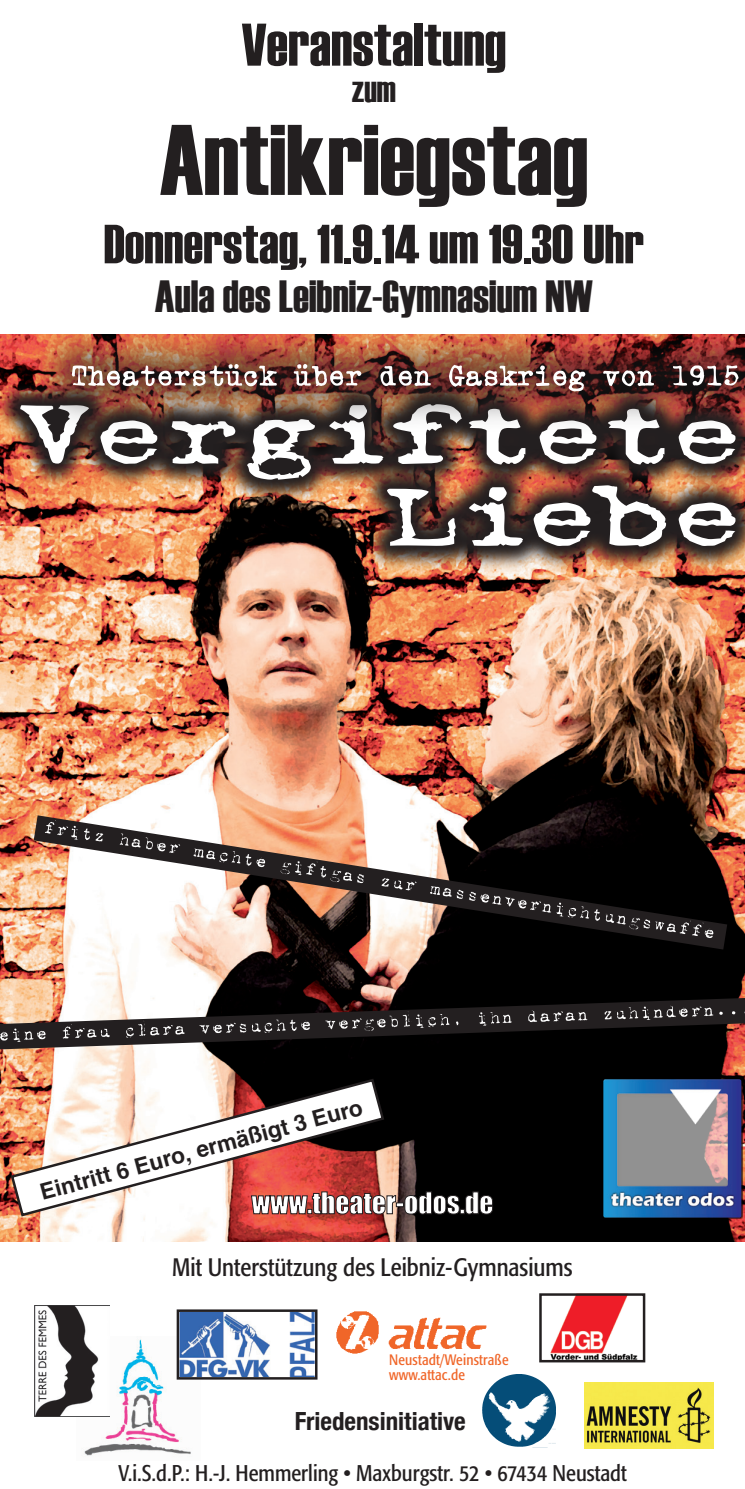
<style>
.page{position:relative;width:745px;height:1489px;background:#fff}
.page>*{position:absolute;margin:0;border:0;box-sizing:border-box;transform-origin:0 0}
.t1{font:100px "Haettenschweiler";color:#231f20}
.t2{font:60px "Haettenschweiler";color:#231f20}
.t3{font:55px "Haettenschweiler";color:#231f20}
.t4{font:45px "Haettenschweiler";color:#231f20}
.t5{font:35px "Haettenschweiler";color:#231f20}
.t6{font:25px "Formata Condensed";color:#231f20}
.t7{font:700 condensed 25px "Helvetica Neue";color:#231f20}
.t8{font:22.5px "Formata Condensed";color:#231f20}
.t9{font:700 22.5px "Helvetica";color:#231f20}
.t10{font:15px/15px "Formata Condensed";letter-spacing:.01em;color:#f06629}
</style>
<div class="page">
<img style="left:0;top:334px;width:744px;height:908px">
<img style="left:0;top:380px;width:744px;height:124px">
<img style="left:20px;top:404px;width:715px;height:75px">
<img style="left:362px;top:461px;width:382px;height:110px">
<svg style="left:387px;top:485px;width:348px;height:61px"></svg>
<div style="left:29px;top:334px;width:715px;height:100px;background:#231f20;opacity:.61"></div>
<svg style="left:72px;top:364px;width:666px;height:27px"></svg>
<img style="left:602px;top:1078px;width:140px;height:140px">
<svg style="left:250px;top:1190px;width:243px;height:32px"></svg>
<svg style="left:34px;top:815px;width:692px;height:134px"></svg>
<svg style="left:45px;top:820px;width:667px;height:118px"></svg>
<svg style="left:0;top:997px;width:744px;height:53px;background:#423b39"></svg>
<img style="left:584px;top:1382px;width:128px;height:65px">
<div style="left:479px;top:1371px;width:78px;height:78px;border:1px solid #fff;border-radius:50%"></div>
<img style="left:482px;top:1374px;width:72px;height:73px">
<img style="left:336px;top:1311px;width:150px;height:43px">
<img style="left:76px;top:1339px;width:124px;height:117px">
<img style="left:542px;top:1293px;width:104px;height:70px">
<div style="left:539px;top:1293px;width:106px;height:69px;border:2px solid #231f20"></div>
<img style="left:180px;top:1312px;width:134px;height:64px">
<div style="left:176px;top:1309px;width:141px;height:70px;border:2px solid #231f20"></div>
<svg style="left:9px;top:1077px;width:376px;height:140px"></svg>
<img style="left:35px;top:1305px;width:75px;height:110px">
<h2 class="t2" style="left:241px;top:10px;width:266px">Veranstaltung</h2>
<h3 class="t5" style="left:351px;top:69px;width:46px">zum</h3>
<h1 class="t1" style="left:159px;top:103px;width:430px">Antikriegstag</h1>
<h3 class="t3" style="left:104px;top:213px;width:541px">Donnerstag, 11.9.14 um 19.30 Uhr</h3>
<h3 class="t4" style="left:155px;top:270px;width:439px">Aula des Leibniz-Gymnasium NW</h3>
<p class="t9" style="left:36px;top:1174px;width:334px;rotate:-15deg">Eintritt 6 Euro, ermäßigt 3 Euro</p>
<p class="t6" style="left:172px;top:1252px;width:402px">Mit Unterstützung des Leibniz-Gymnasiums</p>
<p class="t10" style="left:389px;top:1352px;width:121px">Neustadt/Weinstraße www.attac.de</p>
<p class="t7" style="left:295px;top:1405px;width:172px">Friedensinitiative</p>
<p class="t8" style="left:118px;top:1460px;width:509px">V.i.S.d.P.: H.-J. Hemmerling • Maxburgstr. 52 • 67434 Neustadt</p>
</div>
